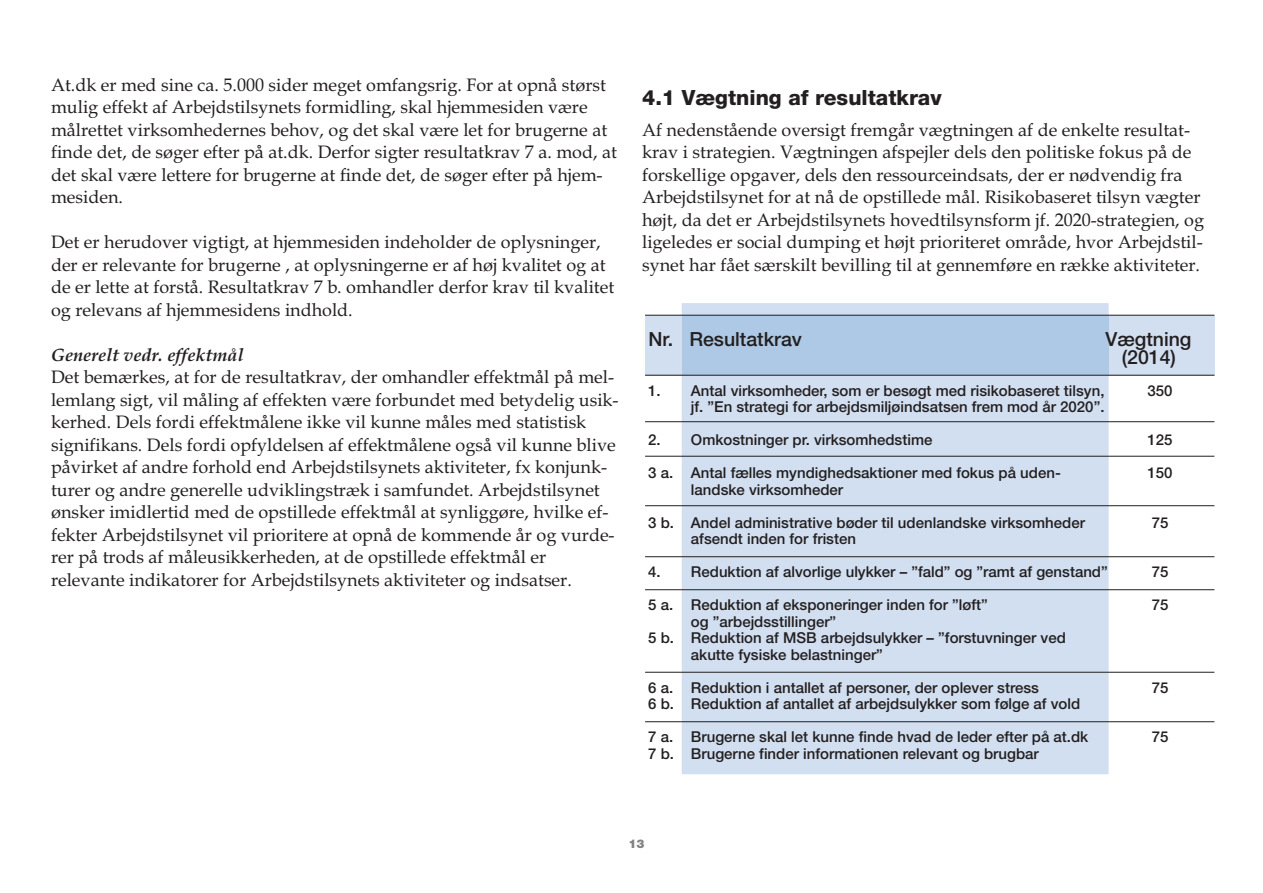
<style>
.page{position:relative;width:1263px;height:893px;background:#fff}
.page>*{position:absolute;margin:0;border:0;box-sizing:border-box;transform-origin:0 0}
.t1{font:800 21px "Helvetica Neue";color:#231f20}
.t2{font:500 19.5px/18px "Helvetica Neue";color:#231f20;text-align:center}
.t3{font:18px/22.5px "Book Antiqua";color:#231f20}
.t4{font:italic 700 18px "Book Antiqua";color:#231f20}
.t5{font:500 15px/16.5px "Helvetica Neue";color:#231f20}
.t6{font:900 12px "Helvetica Neue";color:#808285}
</style>
<div class="page">
<div style="left:645px;top:315px;width:569px;height:61px;background:#d1dff0"></div>
<div style="left:682px;top:303px;width:426px;height:471px;background:#d1dff0"></div>
<div style="left:682px;top:315px;width:426px;height:61px;background:#aec9e5"></div>
<hr style="left:645px;top:315px;width:569px;height:1px;background:#231f20">
<hr style="left:645px;top:375px;width:569px;height:1px;background:#231f20">
<hr style="left:645px;top:421px;width:569px;height:1px;background:#231f20">
<hr style="left:645px;top:456px;width:569px;height:1px;background:#231f20">
<hr style="left:645px;top:505px;width:569px;height:1px;background:#231f20">
<hr style="left:645px;top:672px;width:569px;height:1px;background:#231f20">
<hr style="left:645px;top:556px;width:569px;height:1px;background:#231f20">
<hr style="left:645px;top:589px;width:569px;height:1px;background:#231f20">
<hr style="left:645px;top:721px;width:569px;height:1px;background:#231f20">
<p class="t3" style="left:51px;top:73px;width:567px">At.dk er med sine ca. 5.000 sider meget omfangsrig. For at opnå størst mulig effekt af Arbejdstilsynets formidling, skal hjemmesiden være målrettet virksomhedernes behov, og det skal være let for brugerne at finde det, de søger efter på at.dk. Derfor sigter resultatkrav 7 a. mod, at det skal være lettere for brugerne at finde det, de søger efter på hjem&shy;mesiden.</p>
<p class="t3" style="left:51px;top:231px;width:565px">Det er herudover vigtigt, at hjemmesiden indeholder de oplysninger, der er relevante for brugerne , at oplysningerne er af høj kvalitet og at de er lette at forstå. Resultatkrav 7 b. omhandler derfor krav til kvalitet og relevans af hjemmesidens indhold.</p>
<p class="t4" style="left:51px;top:344px;width:194px">Generelt vedr. effektmål</p>
<p class="t3" style="left:51px;top:366px;width:569px">Det bemærkes, at for de resultatkrav, der omhandler effektmål på mel&shy;lemlang sigt, vil måling af effekten være forbundet med betydelig usik&shy;kerhed. Dels fordi effektmålene ikke vil kunne måles med statistisk signifikans. Dels fordi opfyldelsen af effektmålene også vil kunne blive påvirket af andre forhold end Arbejdstilsynets aktiviteter, fx konjunk&shy;turer og andre generelle udviklingstræk i samfundet. Arbejdstilsynet ønsker imidlertid med de opstillede effektmål at synliggøre, hvilke ef&shy;fekter Arbejdstilsynet vil prioritere at opnå de kommende år og vurde&shy;rer på trods af måleusikkerheden, at de opstillede effektmål er relevante indikatorer for Arbejdstilsynets aktiviteter og indsatser.</p>
<p class="t1" style="left:642px;top:90px;width:301px">4.1 Vægtning af resultatkrav</p>
<p class="t3" style="left:642px;top:118px;width:563px">Af nedenstående oversigt fremgår vægtningen af de enkelte resultat&shy;krav i strategien. Vægtningen afspejler dels den politiske fokus på de forskellige opgaver, dels den ressourceindsats, der er nødvendig fra Arbejdstilsynet for at nå de opstillede mål. Risikobaseret tilsyn vægter højt, da det er Arbejdstilsynets hovedtilsynsform jf. 2020-strategien, og ligeledes er social dumping et højt prioriteret område, hvor Arbejdstil&shy;synet har fået særskilt bevilling til at gennemføre en række aktiviteter.</p>
<p class="t2" style="left:648px;top:332px;width:155px">Nr. Resultatkrav</p>
<p class="t2" style="left:1105px;top:332px;width:87px">Vægtning (2014)</p>
<p class="t5" style="left:691px;top:383px;width:415px">Antal virksomheder, som er besøgt med risikobaseret tilsyn, jf. ”En strategi for arbejdsmiljøindsatsen frem mod år 2020”.</p>
<p class="t5" style="left:691px;top:433px;width:243px">Omkostninger pr. virksomhedstime</p>
<p class="t5" style="left:691px;top:466px;width:371px">Antal fælles myndighedsaktioner med fokus på uden&shy;landske virksomheder</p>
<p class="t5" style="left:691px;top:515px;width:396px">Andel administrative bøder til udenlandske virksomheder afsendt inden for fristen</p>
<p class="t5" style="left:691px;top:565px;width:418px">Reduktion af alvorlige ulykker – ”fald” og ”ramt af genstand”</p>
<p class="t5" style="left:691px;top:598px;width:376px">Reduktion af eksponeringer inden for ”løft”<br>og ”arbejdsstillinger”<br>Reduktion af MSB arbejdsulykker – ”forstuvninger ved akutte fysiske belastninger”</p>
<p class="t5" style="left:691px;top:680px;width:391px">Reduktion i antallet af personer, der oplever stress<br>Reduktion af antallet af arbejdsulykker som følge af vold</p>
<p class="t5" style="left:691px;top:730px;width:399px">Brugerne skal let kunne finde hvad de leder efter på at.dk<br>Brugerne finder informationen relevant og brugbar</p>
<p class="t5" style="left:1147px;top:383px;width:27px">350</p>
<p class="t5" style="left:1147px;top:433px;width:27px">125</p>
<p class="t5" style="left:1147px;top:466px;width:27px">150</p>
<p class="t5" style="left:1152px;top:515px;width:18px">75</p>
<p class="t5" style="left:1152px;top:565px;width:18px">75</p>
<p class="t5" style="left:1152px;top:598px;width:18px">75</p>
<p class="t5" style="left:648px;top:383px;width:14px">1.</p>
<p class="t5" style="left:648px;top:433px;width:14px">2.</p>
<p class="t5" style="left:648px;top:466px;width:27px">3 a.</p>
<p class="t5" style="left:648px;top:515px;width:27px">3 b.</p>
<p class="t5" style="left:648px;top:565px;width:14px">4.</p>
<p class="t5" style="left:648px;top:598px;width:27px">5 a.</p>
<p class="t5" style="left:648px;top:631px;width:27px">5 b.</p>
<p class="t5" style="left:648px;top:680px;width:27px">6 a.<br>6 b.</p>
<p class="t5" style="left:648px;top:730px;width:27px">7 a.<br>7 b.</p>
<p class="t5" style="left:1152px;top:680px;width:18px">75</p>
<p class="t5" style="left:1152px;top:730px;width:18px">75</p>
<p class="t6" style="left:628px;top:840px;width:18px">13</p>
</div>
